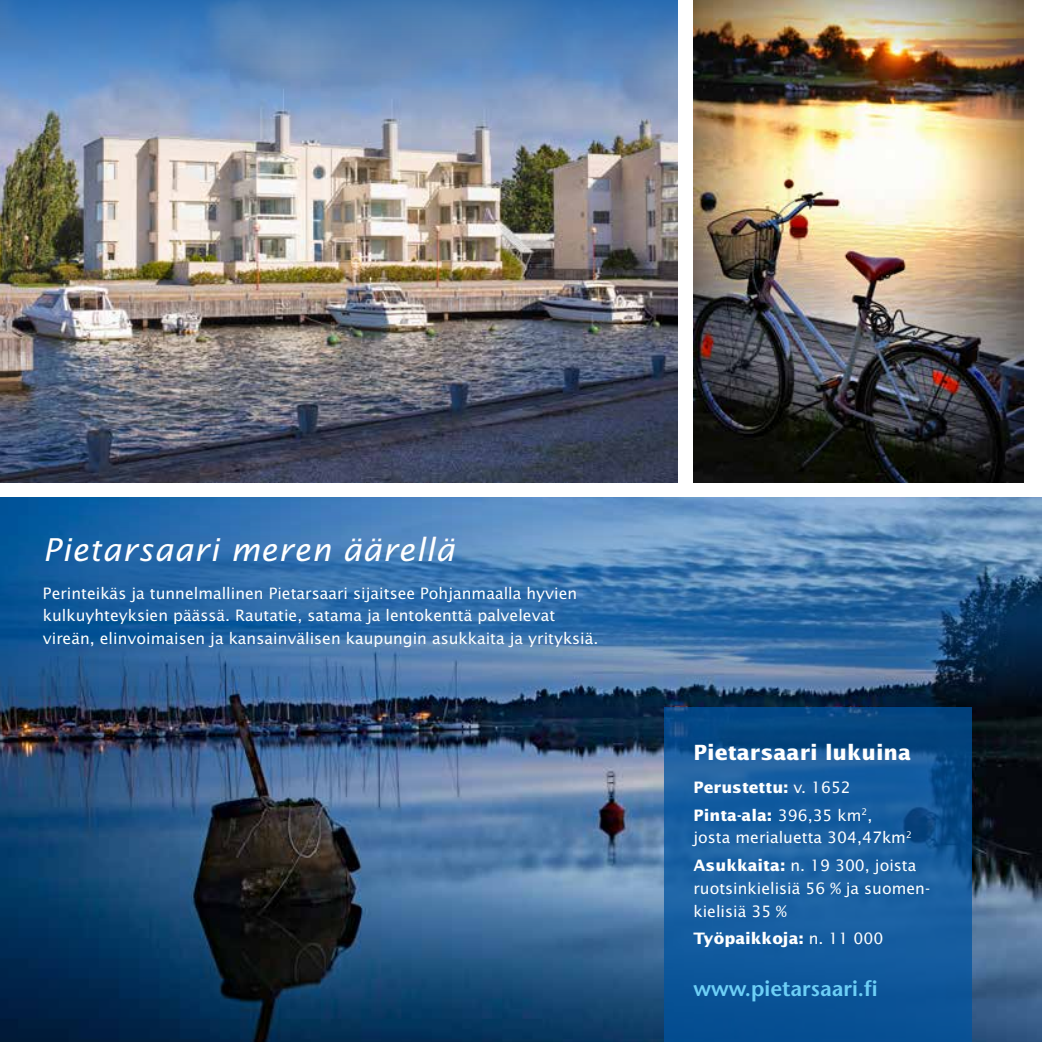
<style>
.page{position:relative;width:1042px;height:1042px;background:#fff}
.page>*{position:absolute;margin:0;border:0;box-sizing:border-box;transform-origin:0 0}
.t1{font:italic 31.5px "Lucida Sans";letter-spacing:.025em;color:#fff}
.t2{font:600 21.7px "Stone Sans";color:#6dcff6}
.t3{font:700 21px "Lucida Sans";color:#fff}
.t4{font:15.75px/22.8px "Lucida Sans";color:#fff}
.t5{font:700 15.75px/27.7px "Lucida Sans";color:#fff}
.s1{font-weight:400}
.s2{font-weight:700}
</style>
<div class="page">
<img style="left:0;top:707px;width:1042px;height:335px">
<img style="left:693px;top:0;width:330px;height:482px">
<svg style="left:0;top:497px;width:1042px;height:210px;background:#3b6fa3"></svg>
<img style="left:0;top:174px;width:677px;height:308px">
<img style="left:0;top:0;width:677px;height:174px">
<svg style="left:664px;top:707px;width:308px;height:335px;background:#115799"></svg>
<h1 class="t1" style="left:43px;top:530px;width:413px">Pietarsaari meren äärellä</h1>
<p class="t4" style="left:43px;top:581px;width:557px">Perinteikäs ja tunnelmallinen Pietarsaari sijaitsee Pohjanmaalla hyvien kulkuyhteyksien päässä. Rautatie, satama ja lentokenttä palvelevat vireän, elinvoimaisen ja kansainvälisen kaupungin asukkaita ja yrityksiä.</p>
<h3 class="t3" style="left:693px;top:740px;width:219px">Pietarsaari lukuina</h3>
<p class="t5" style="left:693px;top:773px;width:180px">Perustettu: <span class="s1">v. 1652<br></span>Pinta-ala: <span class="s1">396,35 km</span><sup>2</sup><span class="s1">,</span></p>
<p class="t4" style="left:693px;top:823px;width:225px;line-height:27.7px">josta merialuetta 304,47km<sup>2<br></sup><span class="s2">Asukkaita:</span> n. 19 300, joista</p>
<p class="t4" style="left:693px;top:876px;width:238px">ruotsinkielisiä 56 % ja suomen&shy;kielisiä 35 %</p>
<p class="t5" style="left:693px;top:924px;width:191px">Työpaikkoja: <span class="s1">n. 11 000</span></p>
<h2 class="t2" style="left:693px;top:975px;width:186px">www.pietarsaari.fi</h2>
</div>
